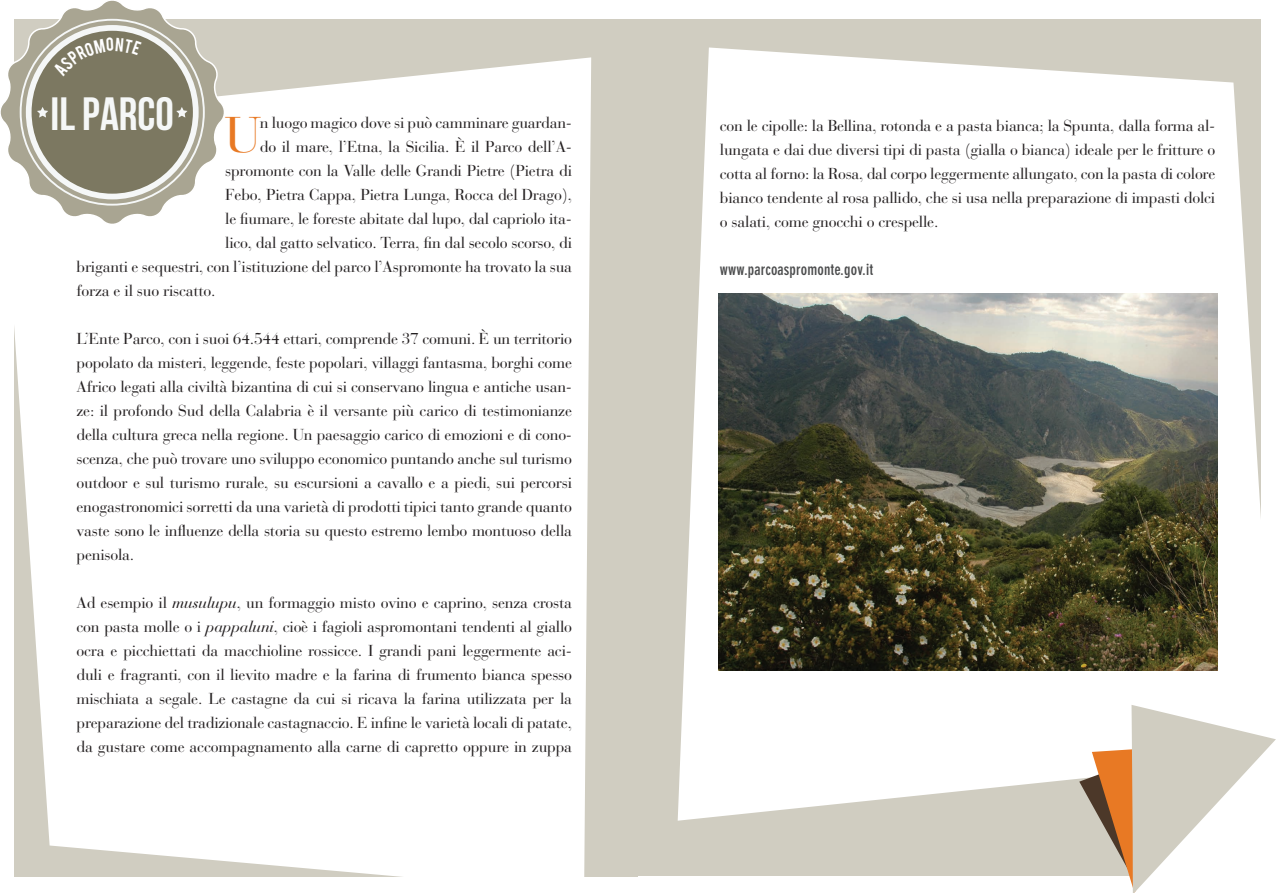
<style>
.page{position:relative;width:1276px;height:893px;background:#fff}
.page>*{position:absolute;margin:0;border:0;box-sizing:border-box;transform-origin:0 0}
.t1{font:49.8px "Bauer Bodoni";color:#e87924}
.t2{font:700 46.5px "Bebas Neue";color:#f5f7f7}
.t3{font:15.75px/24px "Bauer Bodoni";letter-spacing:-.015em;color:#231f20;text-align:justify}
.t4{font:700 condensed 15.75px "DIN Neuzeit Grotesk";letter-spacing:.01em;color:#4b4c4d}
.s1{font-style:italic}
</style>
<div class="page">
<div style="left:638px;top:19px;width:622px;height:857px;background:#d0cdc1"></div>
<svg style="left:677px;top:47px;width:584px;height:774px;fill:#fff"></svg>
<div style="left:14px;top:19px;width:624px;height:858px;background:#d0cdc1"></div>
<div style="left:14px;top:57px;width:577px;height:820px;background:#fff"></div>
<svg style="left:0;top:0;width:228px;height:228px"></svg>
<svg style="left:21px;top:20px;width:183px;height:185px;fill:#aba895"></svg>
<div style="left:29px;top:28px;width:167px;height:169px;background:#7c7861;border-radius:50%"></div>
<div style="left:26px;top:25px;width:173px;height:174px;border:6px solid #f5f7f7;border-radius:50%"></div>
<svg style="left:37px;top:107px;width:11px;height:11px"></svg>
<svg style="left:176px;top:107px;width:11px;height:11px"></svg>
<img style="left:718px;top:293px;width:499px;height:377px">
<svg style="left:1079px;top:705px;width:197px;height:188px"></svg>
<svg style="left:53px;top:37px;width:29px;height:20px"></svg>
<h2 class="t2" style="left:51px;top:89px;width:125px">IL PARCO</h2>
<h1 class="t1" style="left:225px;top:105px;width:37px">U</h1>
<p class="t3" style="left:260px;top:110px;width:314px">n luogo magico dove si può camminare guardan-</p>
<p class="t3" style="left:260px;top:134px;width:313px">do il mare, l’Etna, la Sicilia. è il Parco dell’A-</p>
<p class="t3" style="left:225px;top:158px;width:348px">spromonte con la Valle delle Grandi Pietre (Pietra di</p>
<p class="t3" style="left:225px;top:182px;width:348px">Febo, Pietra Cappa, Pietra Lunga, Rocca del Drago),</p>
<p class="t3" style="left:225px;top:206px;width:348px">le fiumare, le foreste abitate dal lupo, dal capriolo ita-</p>
<p class="t3" style="left:225px;top:230px;width:348px">lico, dal gatto selvatico. Terra, fin dal secolo scorso, di</p>
<p class="t3" style="left:77px;top:254px;width:497px">briganti e sequestri, con l’istituzione del parco l’Aspromonte ha trovato la sua</p>
<p class="t3" style="left:77px;top:278px;width:140px">forza e il suo riscatto.</p>
<p class="t3" style="left:77px;top:326px;width:497px">L’Ente Parco, con i suoi 64.544 ettari, comprende 37 comuni. è un territorio popolato da misteri, leggende, feste popolari, villaggi fantasma, borghi come Africo legati alla civiltà bizantina di cui si conservano lingua e antiche usan&shy;ze: il profondo Sud della Calabria è il versante più carico di testimonianze della cultura greca nella regione. Un paesaggio carico di emozioni e di cono&shy;scenza, che può trovare uno sviluppo economico puntando anche sul turismo outdoor e sul turismo rurale, su escursioni a cavallo e a piedi, sui percorsi enogastronomici sorretti da una varietà di prodotti tipici tanto grande quanto vaste sono le influenze della storia su questo estremo lembo montuoso della penisola.</p>
<p class="t3" style="left:77px;top:591px;width:497px">Ad esempio il <span class="s1">musulupu</span>, un formaggio misto ovino e caprino, senza crosta con pasta molle o i <span class="s1">pappaluni</span>, cioè i fagioli aspromontani tendenti al giallo ocra e picchiettati da macchioline rossicce. I grandi pani leggermente aci&shy;duli e fragranti, con il lievito madre e la farina di frumento bianca spesso mischiata a segale. Le castagne da cui si ricava la farina utilizzata per la preparazione del tradizionale castagnaccio. E infine le varietà locali di patate, da gustare come accompagnamento alla carne di capretto oppure in zuppa</p>
<p class="t3" style="left:720px;top:114px;width:497px">con le cipolle: la Bellina, rotonda e a pasta bianca; la Spunta, dalla forma al&shy;lungata e dai due diversi tipi di pasta (gialla o bianca) ideale per le fritture o cotta al forno: la Rosa, dal corpo leggermente allungato, con la pasta di colore bianco tendente al rosa pallido, che si usa nella preparazione di impasti dolci o salati, come gnocchi o crespelle.</p>
<p class="t4" style="left:720px;top:261px;width:155px">www.parcoaspromonte.gov.it</p>
</div>
